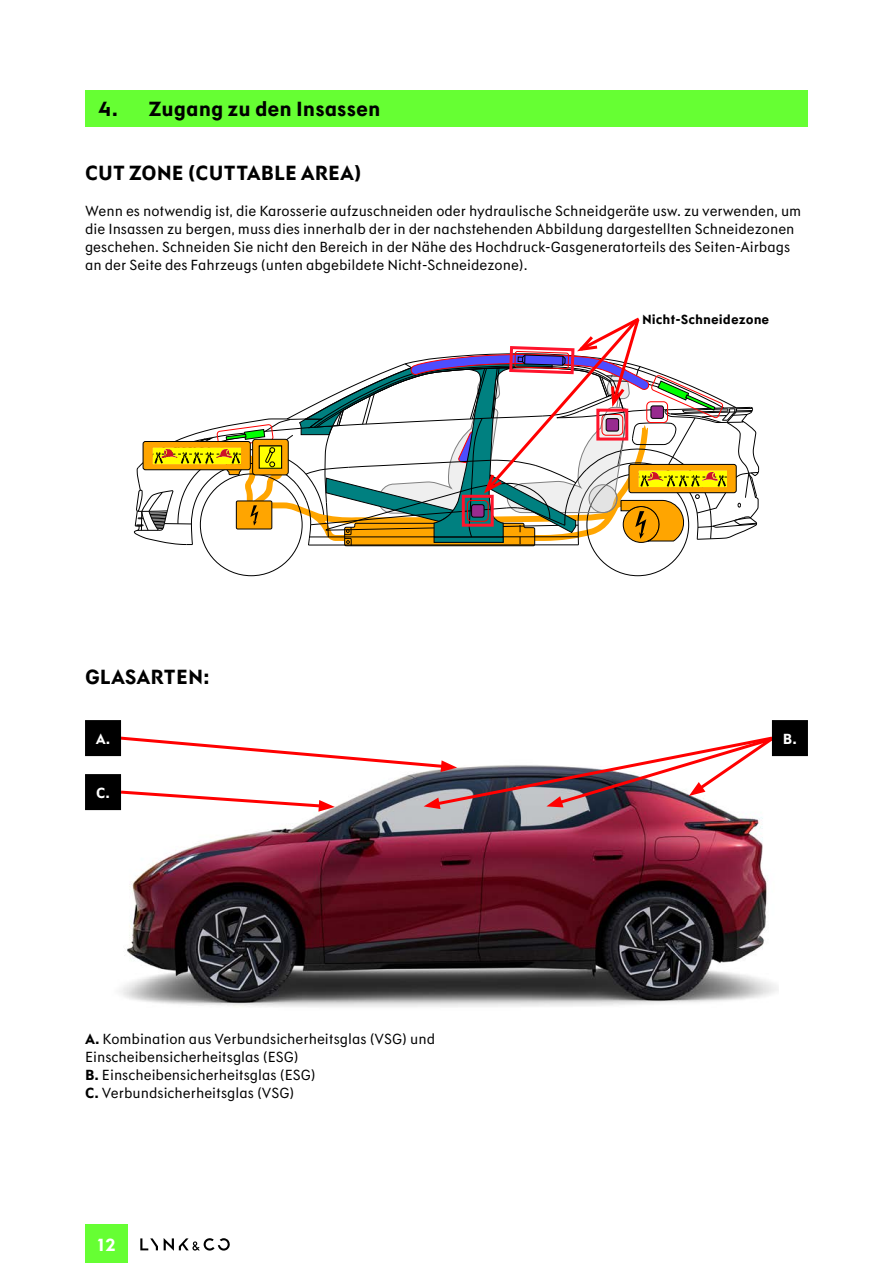
<style>
.page{position:relative;width:893px;height:1263px;background:#fff}
.page>*{position:absolute;margin:0;border:0;box-sizing:border-box;transform-origin:0 0}
.t1{font:700 21px "Lynkco Type";color:#000}
.t2{font:700 18px "Lynkco Type";color:#fff}
.t3{font:15px/18px "Lynkco Type";color:#000}
.t4{font:700 15px "Lynkco Type";color:#fff}
.t5{font:700 13.5px "Lynkco Type";color:#000}
.s1{font-weight:700}
</style>
<div class="page">
<svg style="left:140px;top:1238px;width:18px;height:12px"></svg>
<svg style="left:164px;top:1238px;width:66px;height:13px"></svg>
<img style="left:85px;top:756px;width:693px;height:251px">
<svg style="left:117px;top:734px;width:662px;height:78px"></svg>
<div style="left:86px;top:721px;width:34px;height:34px;background:#000"></div>
<div style="left:85px;top:720px;width:36px;height:36px;border:2px solid #000"></div>
<div style="left:86px;top:775px;width:34px;height:34px;background:#000"></div>
<div style="left:85px;top:774px;width:36px;height:36px;border:2px solid #000"></div>
<div style="left:773px;top:721px;width:34px;height:34px;background:#000"></div>
<div style="left:772px;top:720px;width:36px;height:36px;border:2px solid #000"></div>
<svg style="left:133px;top:317px;width:626px;height:230px"></svg>
<div style="left:85px;top:90px;width:723px;height:36px;background:#6f3"></div>
<div style="left:462px;top:495px;width:32px;height:32px;border:3px solid #ff142c"></div>
<div style="left:85px;top:1224px;width:43px;height:39px;background:#6f3"></div>
<p class="t1" style="left:98px;top:97px;width:22px">4.</p>
<p class="t1" style="left:149px;top:97px;width:233px">Zugang zu den Insassen</p>
<p class="t1" style="left:85px;top:161px;width:278px">CUT ZONE (CUTTABLE AREA)</p>
<p class="t3" style="left:85px;top:202px;width:718px">Wenn es notwendig ist, die Karosserie aufzuschneiden oder hydraulische Schneidgeräte usw. zu verwenden, um die Insassen zu bergen, muss dies innerhalb der in der nachstehenden Abbildung dargestellten Schneidezonen geschehen. Schneiden Sie nicht den Bereich in der Nähe des Hochdruck-Gasgeneratorteils des Seiten-Airbags an der Seite des Fahrzeugs (unten abgebildete Nicht-Schneidezone).</p>
<p class="t1" style="left:85px;top:665px;width:126px">GLASARTEN:</p>
<p class="t4" style="left:96px;top:730px;width:16px">A.</p>
<p class="t4" style="left:96px;top:784px;width:15px">C.</p>
<p class="t3" style="left:85px;top:1030px;width:352px"><span class="s1">A.</span> Kombination aus Verbundsicherheitsglas (VSG) und<br>Einscheibensicherheitsglas (ESG)</p>
<p class="t3" style="left:85px;top:1066px;width:232px"><span class="s1">B.</span> Einscheibensicherheitsglas (ESG)</p>
<p class="t3" style="left:85px;top:1084px;width:211px"><span class="s1">C.</span> Verbundsicherheitsglas (VSG)</p>
<p class="t2" style="left:97px;top:1234px;width:20px">12</p>
<p class="t5" style="left:642px;top:312px;width:129px">Nicht-Schneidezone</p>
<p class="t4" style="left:783px;top:730px;width:15px">B.</p>
</div>
